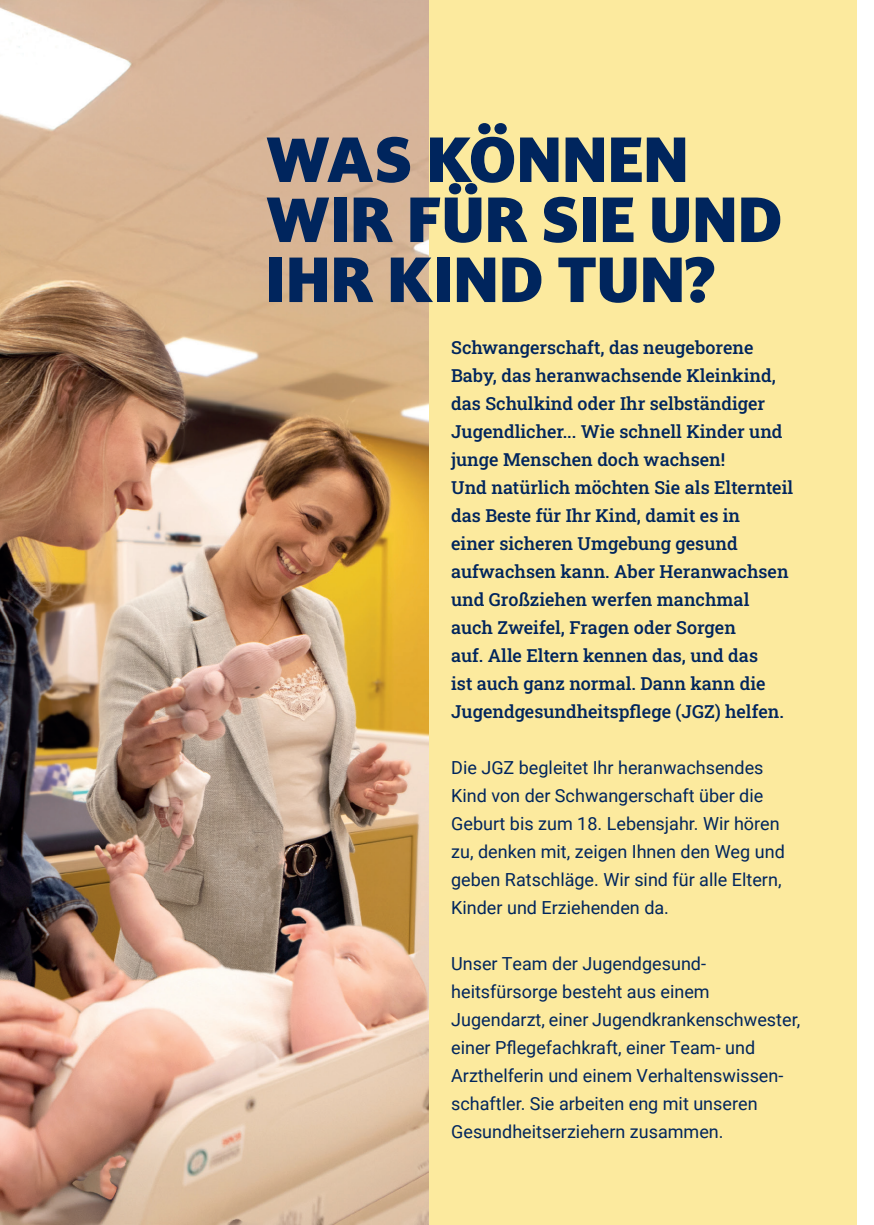
<style>
.page{position:relative;width:874px;height:1225px;background:#fff}
.page>*{position:absolute;margin:0;border:0;box-sizing:border-box;transform-origin:0 0}
.t1{font:900 60px/60px "Darkmode Darkmode Off";color:#00255d}
.t2{font:500 18px/28px "Roboto Slab";color:#00255d}
.t3{font:18px/28px "Roboto";color:#00255d}
</style>
<div class="page">
<div style="left:0;top:0;width:856px;height:1225px;background:#fcea9e"></div>
<img style="left:0;top:0;width:428px;height:1225px">
<h1 class="t1" style="left:266px;top:129px;width:517px">WAS KÖNNEN<br>WIR FÜR SIE UND<br>IHR KIND TUN?</h1>
<p class="t2" style="left:451px;top:333px;width:343px">Schwangerschaft, das neugeborene Baby, das heranwachsende Kleinkind, das Schulkind oder Ihr selbständiger Jugendlicher... Wie schnell Kinder und junge Menschen doch wachsen!<br>Und natürlich möchten Sie als Elternteil das Beste für Ihr Kind, damit es in<br>einer sicheren Umgebung gesund aufwachsen kann. Aber Heranwachsen und Großziehen werfen manchmal auch Zweifel, Fragen oder Sorgen<br>auf. Alle Eltern kennen das, und das<br>ist auch ganz normal. Dann kann die Jugendgesundheitspflege (JGZ) helfen.</p>
<p class="t3" style="left:451px;top:753px;width:335px">Die JGZ begleitet Ihr heranwachsendes Kind von der Schwangerschaft über die Geburt bis zum 18. Lebensjahr. Wir hören zu, denken mit, zeigen Ihnen den Weg und geben Ratschläge. Wir sind für alle Eltern, Kinder und Erziehenden da.</p>
<p class="t3" style="left:451px;top:949px;width:350px">Unser Team der Jugendgesund&shy;heitsfürsorge besteht aus einem Jugendarzt, einer Jugendkrankenschwester, einer Pflegefachkraft, einer Team- und Arzthelferin und einem Verhaltenswissen&shy;schaftler. Sie arbeiten eng mit unseren Gesundheitserziehern zusammen.</p>
</div>
